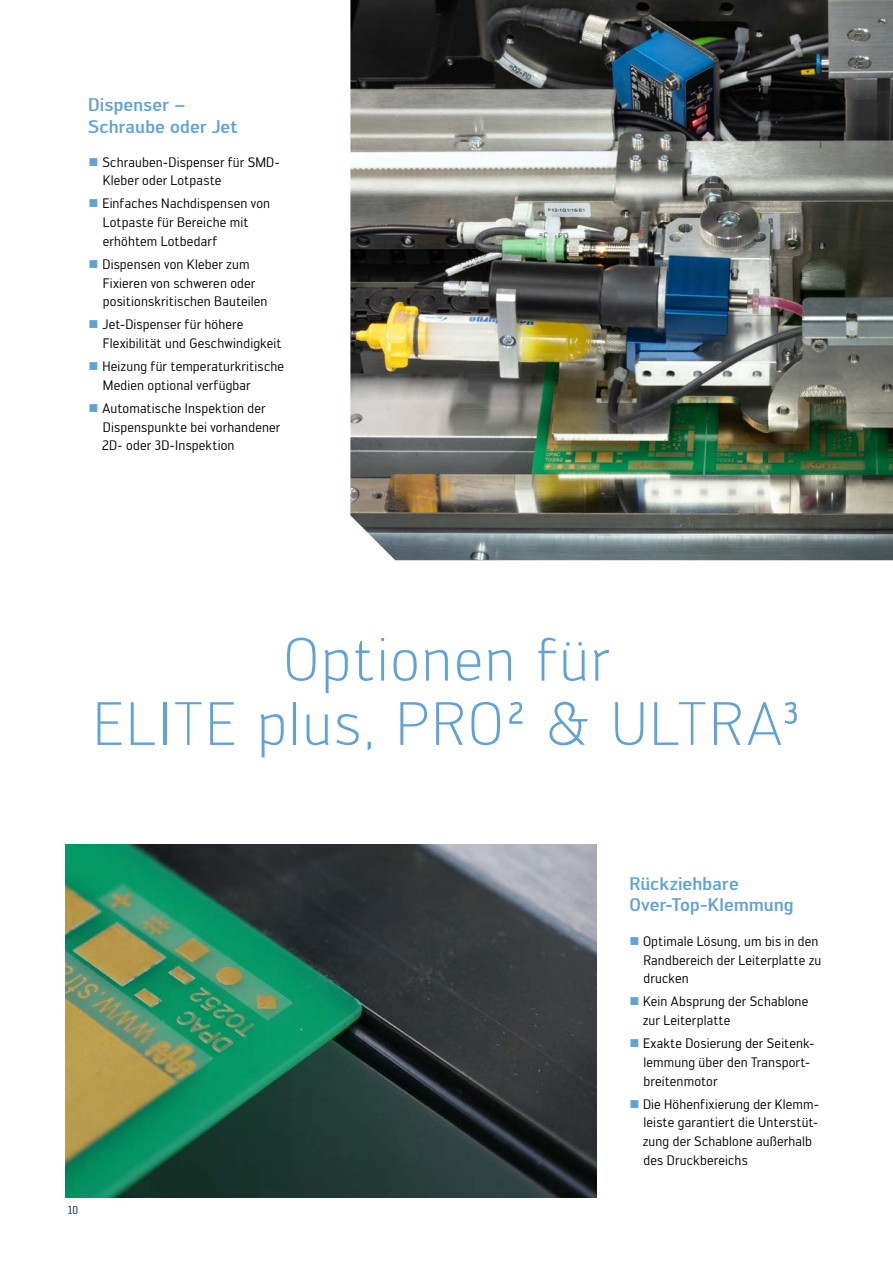
<style>
.page{position:relative;width:893px;height:1263px;background:#fff}
.page>*{position:absolute;margin:0;border:0;box-sizing:border-box;transform-origin:0 0}
.t1{font:300 60px "Engel";letter-spacing:.045em;color:#60a2d4}
.KE_Fließtext_Engel_9{font:500 18px "Engel";color:#60a2d4}
.KE_Fließtext_Engel_9-2{font:13.5px/18.8px "Engel";letter-spacing:.01em;color:#000}
.t2{font:11.25px "Engel";color:#002c50}
.s1{color:#60a2d4}
</style>
<div class="page">
<img style="left:350px;top:0;width:543px;height:560px">
<img style="left:66px;top:844px;width:530px;height:353px">
<p class="KE_Fließtext_Engel_9" style="left:88px;top:94px;width:99px">Dispenser –</p>
<p class="KE_Fließtext_Engel_9" style="left:88px;top:116px;width:151px">Schraube oder Jet</p>
<p class="KE_Fließtext_Engel_9-2" style="left:103px;top:152px;width:179px;text-indent:-14px"><span class="s1">■</span> Schrauben-Dispenser für SMD-<br>Kleber oder Lotpaste</p>
<p class="KE_Fließtext_Engel_9-2" style="left:103px;top:194px;width:169px;text-indent:-14px"><span class="s1">■</span> Einfaches Nachdispensen von<br>Lotpaste für Bereiche mit erhöhtem Lotbedarf</p>
<p class="KE_Fließtext_Engel_9-2" style="left:103px;top:255px;width:166px;text-indent:-14px"><span class="s1">■</span> Dispensen von Kleber zum<br>Fixieren von schweren oder positionskritischen Bauteilen</p>
<p class="KE_Fließtext_Engel_9-2" style="left:103px;top:315px;width:180px;text-indent:-14px"><span class="s1">■</span> Jet-Dispenser für höhere<br>Flexibilität und Geschwindigkeit</p>
<p class="KE_Fließtext_Engel_9-2" style="left:103px;top:357px;width:183px;text-indent:-14px"><span class="s1">■</span> Heizung für temperaturkritische<br>Medien optional verfügbar</p>
<p class="KE_Fließtext_Engel_9-2" style="left:102px;top:399px;width:180px;text-indent:-13px"><span class="s1">■</span> Automatische Inspektion der<br>Dispenspunkte bei vorhandener<br>2D- oder 3D-Inspektion</p>
<p class="t1" style="left:283px;top:625px;width:328px">Optionen für</p>
<p class="t1" style="left:93px;top:689px;width:708px">ELITE plus, PRO² &amp; ULTRA³</p>
<p class="t2" style="left:68px;top:1203px;width:12px">10</p>
<p class="KE_Fließtext_Engel_9" style="left:629px;top:873px;width:111px">Rückziehbare</p>
<p class="KE_Fließtext_Engel_9" style="left:629px;top:894px;width:166px">Over-Top-Klemmung</p>
<p class="KE_Fließtext_Engel_9-2" style="left:643px;top:932px;width:180px;text-indent:-14px"><span class="s1">■</span> Optimale Lösung, um bis in den<br>Randbereich der Leiterplatte zu drucken</p>
<p class="KE_Fließtext_Engel_9-2" style="left:643px;top:992px;width:167px;text-indent:-13px"><span class="s1">■</span> Kein Absprung der Schablone zur Leiterplatte</p>
<p class="KE_Fließtext_Engel_9-2" style="left:643px;top:1034px;width:173px;text-indent:-14px"><span class="s1">■</span> Exakte Dosierung der Seitenk&shy;lemmung über den Transport&shy;breitenmotor</p>
<p class="KE_Fließtext_Engel_9-2" style="left:643px;top:1094px;width:178px;text-indent:-13px"><span class="s1">■</span> Die Höhenfixierung der Klemm&shy;leiste garantiert die Unterstüt&shy;zung der Schablone außerhalb des Druckbereichs</p>
</div>
